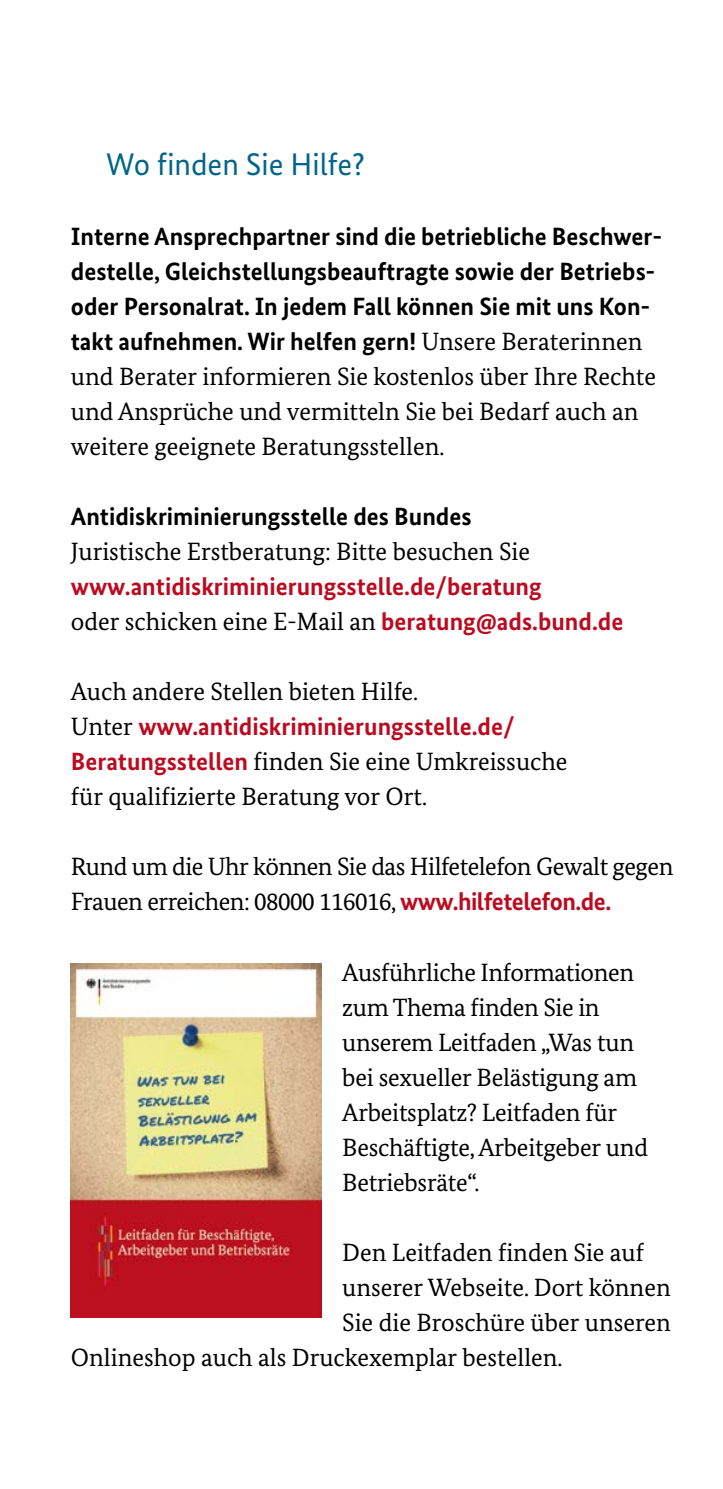
<style>
.page{position:relative;width:723px;height:1489px;background:#fff}
.page>*{position:absolute;margin:0;border:0;box-sizing:border-box;transform-origin:0 0}
.HL1{font:31.25px "Bundes Sans";color:#006589}
.Fließtext{font:25px/35px "Bundes Serif";letter-spacing:-.01em;color:#000}
.Fließtext-2{font:700 25px/35px "Bundes Sans";color:#000}
.Fließtext_als_H2{font:700 25px "Bundes Sans";color:#000}
.s1{font-family:"Bundes Serif";font-weight:400}
.s2{font-family:"Bundes Sans";font-weight:700;color:#bb0b20}
</style>
<div class="page">
<img style="left:71px;top:963px;width:250px;height:354px">
<h1 class="HL1" style="left:106px;top:145px;width:260px">Wo finden Sie Hilfe?</h1>
<p class="Fließtext-2" style="left:71px;top:219px;width:593px">Interne Ansprechpartner sind die betriebliche Beschwer&shy;destelle, Gleichstellungsbeauftragte sowie der Betriebs&shy;oder Personalrat. In jedem Fall können Sie mit uns Kon&shy;takt aufnehmen. Wir helfen gern! <span class="s1">Unsere Beraterinnen und Berater informieren Sie kostenlos über Ihre Rechte und Ansprüche und vermitteln Sie bei Bedarf auch an weitere geeignete Beratungsstellen.</span></p>
<h2 class="Fließtext_als_H2" style="left:71px;top:501px;width:402px">Antidiskriminierungsstelle des Bundes</h2>
<p class="Fließtext" style="left:71px;top:534px;width:554px">Juristische Erstberatung: Bitte besuchen Sie <span class="s2">www.antidiskriminierungsstelle.de/beratung<br></span>oder schicken eine E-Mail an <span class="s2">beratung@ads.bund.de</span></p>
<p class="Fließtext" style="left:71px;top:674px;width:498px">Auch andere Stellen bieten Hilfe.<br>Unter <span class="s2">www.antidiskriminierungsstelle.de/ Beratungsstellen</span> finden Sie eine Umkreissuche für qualifizierte Beratung vor Ort.</p>
<p class="Fließtext" style="left:71px;top:849px;width:604px">Rund um die Uhr können Sie das Hilfetelefon Gewalt gegen<br>Frauen erreichen: 08000 116016, <span class="s2">www.hilfetelefon.de.</span></p>
<p class="Fließtext" style="left:342px;top:954px;width:307px">Ausführliche Informationen zum Thema finden Sie in unserem Leitfaden „Was tun bei sexueller Belästigung am<br>Arbeitsplatz? Leitfaden für<br>Beschäftigte, Arbeitgeber und<br>Betriebsräte“.</p>
<p class="Fließtext" style="left:342px;top:1234px;width:303px">Den Leitfaden finden Sie auf</p>
<p class="Fließtext" style="left:342px;top:1269px;width:330px">unserer Webseite. Dort können</p>
<p class="Fließtext" style="left:342px;top:1304px;width:330px">Sie die Broschüre über unseren</p>
<p class="Fließtext" style="left:71px;top:1339px;width:493px">Onlineshop auch als Druckexemplar bestellen.</p>
</div>
